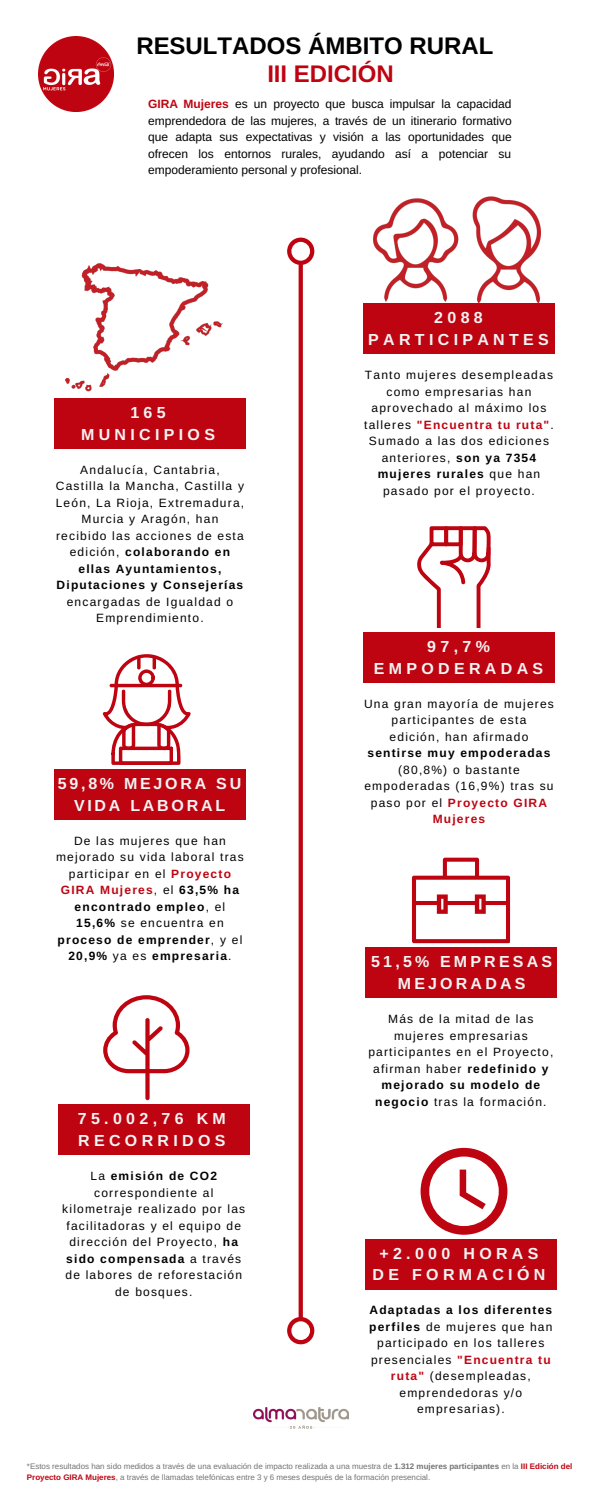
<style>
.page{position:relative;width:600px;height:1500px;background:#fff}
.page>*{position:absolute;margin:0;border:0;box-sizing:border-box;transform-origin:0 0}
.t1{font:700 24px "Arimo";color:#000}
.t2{font:700 24px "Arimo";color:#bf0411}
.t3{font:700 16px/21.8px "Arimo";letter-spacing:.27em;color:#f4f4f4;text-align:center}
.t4{font:700 16px/21.8px "Arimo";letter-spacing:.17em;color:#f4f4f4;text-align:center}
.t5{font:700 16px/21.8px "Arimo";letter-spacing:.2em;color:#f4f4f4;text-align:center}
.t6{font:12px/16.5px "Arimo";letter-spacing:.1em;color:#000;text-align:center}
.t7{font:700 12px "Arimo";letter-spacing:.1em;color:#000}
.t8{font:8px/10.5px "Arimo";color:#737373}
.s1{font-weight:700;color:#bf0411}
.s2{font-weight:700}
</style>
<div class="page">
<svg style="left:287px;top:238px;width:27px;height:1106px"></svg>
<img style="left:39px;top:37px;width:74px;height:74px">
<div style="left:363px;top:304px;width:192px;height:50px;background:#bf0411"></div>
<img style="left:368px;top:196px;width:172px;height:108px">
<div style="left:54px;top:398px;width:192px;height:50px;background:#bf0411"></div>
<img style="left:65px;top:264px;width:158px;height:128px">
<svg style="left:417px;top:526px;width:74px;height:102px"></svg>
<svg style="left:385px;top:632px;width:148px;height:1px"></svg>
<div style="left:363px;top:633px;width:192px;height:50px;background:#bf0411"></div>
<svg style="left:387px;top:943px;width:148px;height:5px"></svg>
<div style="left:365px;top:948px;width:192px;height:50px;background:#bf0411"></div>
<svg style="left:412px;top:858px;width:98px;height:85px"></svg>
<hr style="left:445px;top:901px;width:33px;height:4px;background:#bf0411">
<hr style="left:483px;top:901px;width:26px;height:4px;background:#bf0411">
<div style="left:54px;top:769px;width:192px;height:51px;background:#bf0411"></div>
<svg style="left:103px;top:654px;width:88px;height:111px"></svg>
<svg style="left:80px;top:1100px;width:148px;height:5px"></svg>
<div style="left:58px;top:1105px;width:191px;height:50px;background:#bf0411"></div>
<svg style="left:103px;top:995px;width:87px;height:105px"></svg>
<div style="left:365px;top:1239px;width:192px;height:50px;background:#bf0411"></div>
<svg style="left:421px;top:1148px;width:86px;height:87px"></svg>
<img style="left:253px;top:1407px;width:95px;height:22px">
<h1 class="t1" style="left:136px;top:32px;width:359px">RESULTADOS ÁMBITO RURAL</h1>
<h1 class="t2" style="left:267px;top:61px;width:128px">III EDICIÓN</h1>
<p class="t6" style="left:148px;top:96px;width:365px;text-align:justify"><span class="s1">GIRA Mujeres</span> es un proyecto que busca impulsar la capacidad emprendedora de las mujeres, a través de un itinerario formativo que adapta sus expectativas y visión a las oportunidades que ofrecen los entornos rurales, ayudando así a potenciar su empoderamiento personal y profesional.</p>
<h2 class="t3" style="left:81px;top:401px;width:135px">165<br>MUNICIPIOS</h2>
<p class="t6" style="left:56px;top:461px;width:190px">Andalucía, Cantabria,<br>Castilla la Mancha, Castilla y<br>León, La Rioja, Extremadura,<br>Murcia y Aragón, han recibido las acciones de esta edición, <span class="s2">colaborando en ellas Ayuntamientos,<br>Diputaciones y Consejerías</span></p>
<p class="t6" style="left:67px;top:593px;width:168px">encargadas de Igualdad o<br>Emprendimiento.</p>
<h2 class="t4" style="left:58px;top:772px;width:185px">59,8% MEJORA SU<br>VIDA LABORAL</h2>
<p class="t6" style="left:56px;top:832px;width:189px">De las mujeres que han mejorado su vida laboral tras participar en el <span class="s1">Proyecto<br>GIRA Mujeres</span>, el <span class="s2">63,5% ha encontrado empleo</span>, el<br><span class="s2">15,6%</span> se encuentra en <span class="s2">proceso de emprender</span>, y el<br><span class="s2">20,9%</span> ya es <span class="s2">empresaria</span>.</p>
<h2 class="t3" style="left:78px;top:1108px;width:150px;text-align:left">75.002,76 KM<br>RECORRIDOS</h2>
<p class="t6" style="left:62px;top:1168px;width:185px">La <span class="s2">emisión de CO2 </span>correspondiente al kilometraje realizado por las facilitadoras y el equipo de dirección del Proyecto, <span class="s2">ha sido compensada</span> a través de labores de reforestación de bosques.</p>
<h2 class="t3" style="left:368px;top:307px;width:182px">2088<br>PARTICIPANTES</h2>
<p class="t6" style="left:364px;top:367px;width:191px">Tanto mujeres desempleadas como empresarias han aprovechado al máximo los talleres <span class="s1">"Encuentra tu ruta"</span>.<br>Sumado a las dos ediciones anteriores, <span class="s2">son ya 7354 mujeres rurales</span> que han pasado por el proyecto.</p>
<h2 class="t3" style="left:374px;top:636px;width:171px">97,7%<br>EMPODERADAS</h2>
<p class="t6" style="left:364px;top:696px;width:191px">Una gran mayoría de mujeres participantes de esta<br>edición, han afirmado</p>
<p class="t7" style="left:367px;top:747px;width:184px">sentirse muy empoderadas</p>
<p class="t6" style="left:364px;top:762px;width:191px">(80,8%) o bastante empoderadas (16,9%) tras su paso por el <span class="s1">Proyecto GIRA<br>Mujeres</span></p>
<h2 class="t5" style="left:371px;top:951px;width:182px">51,5% EMPRESAS<br>MEJORADAS</h2>
<p class="t6" style="left:368px;top:1011px;width:187px">Más de la mitad de las mujeres empresarias participantes en el Proyecto, afirman haber <span class="s2">redefinido y mejorado su modelo de negocio</span> tras la formación.</p>
<h2 class="t3" style="left:373px;top:1242px;width:174px">+2.000 HORAS<br>DE FORMACIÓN</h2>
<p class="t6" style="left:369px;top:1302px;width:185px"><span class="s2">Adaptadas a los diferentes perfiles</span> de mujeres que han participado en los talleres presenciales <span class="s1">"Encuentra tu ruta"</span> (desempleadas, emprendedoras y/o empresarias).</p>
<p class="t8" style="left:27px;top:1461px;width:547px">*Estos resultados han sido medidos a través de una evaluación de impacto realizada a una muestra de <span class="s2">1.312 mujeres participantes</span> en la <span class="s1">III Edición del<br>Proyecto GIRA Mujeres</span>, a través de llamadas telefónicas entre 3 y 6 meses después de la formación presencial.</p>
</div>
